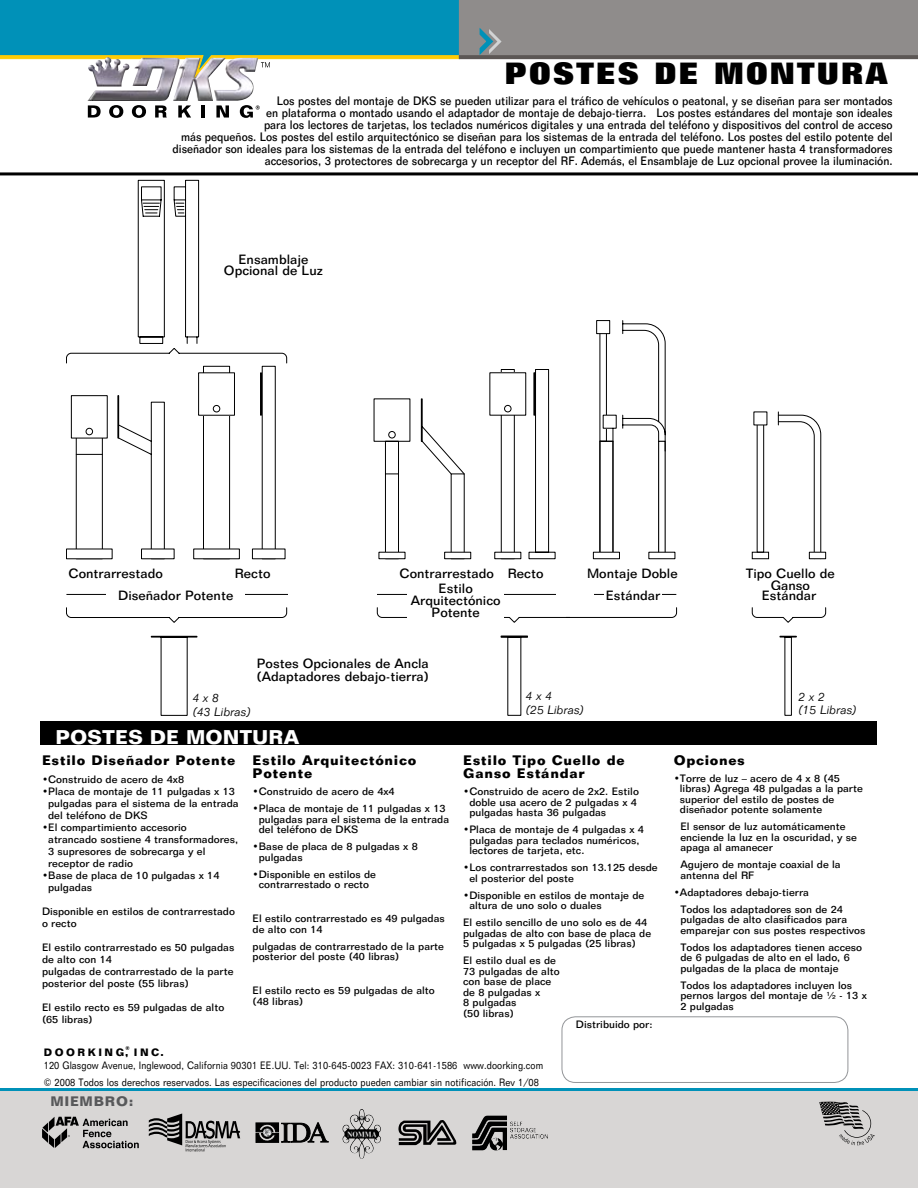
<style>
.page{position:relative;width:918px;height:1188px;background:#fff}
.page>*{position:absolute;margin:0;border:0;box-sizing:border-box;transform-origin:0 0}
.t1{font:800 30px "Folio BT";letter-spacing:.05em;color:#000}
.t2{font:700 19.5px "Folio BT";color:#fff}
.t3{font:700 13.5px/13.5px "Folio BT";letter-spacing:.05em;color:#000}
.t4{font:700 13.5px "Folio BT";letter-spacing:.05em;color:#58595b}
.t5{font:500 13.2px/12px "Folio BT";color:#000;text-align:center}
.t6{font:500 12px/12px "Folio BT";color:#000;text-align:right;scale:.9 1}
.t7{font:italic 300 12px/13.5px "Folio BT";color:#000}
.t8{font:500 10.5px/10.5px "Folio BT";color:#000}
.t9{font:10.5px/17.4px "Folio BT";letter-spacing:.01em;color:#000;scale:.88 1}
.t10{font:700 10.5px "Folio BT";letter-spacing:.25em;color:#000;scale:.96 1}
.t11{font:700 5.25px "Folio BT";color:#000;scale:.96 1}
</style>
<div class="page">
<div style="left:0;top:1089px;width:918px;height:99px;background:#d8d6d5"></div>
<svg style="left:42px;top:1117px;width:97px;height:31px"></svg>
<svg style="left:149px;top:1114px;width:91px;height:37px"></svg>
<img style="left:342px;top:1109px;width:39px;height:50px">
<svg style="left:398px;top:1120px;width:58px;height:25px"></svg>
<svg style="left:477px;top:1116px;width:10px;height:13px"></svg>
<svg style="left:256px;top:1123px;width:72px;height:20px"></svg>
<svg style="left:819px;top:1102px;width:56px;height:43px"></svg>
<img style="left:87px;top:80px;width:167px;height:21px">
<svg style="left:0;top:0;width:918px;height:80px"></svg>
<svg style="left:88px;top:105px;width:13px;height:13px"></svg>
<svg style="left:109px;top:105px;width:14px;height:13px"></svg>
<svg style="left:132px;top:105px;width:14px;height:13px"></svg>
<svg style="left:155px;top:105px;width:12px;height:13px"></svg>
<svg style="left:178px;top:105px;width:13px;height:13px"></svg>
<hr style="left:201px;top:105px;width:4px;height:13px;background:#000">
<svg style="left:216px;top:105px;width:13px;height:13px"></svg>
<svg style="left:240px;top:105px;width:20px;height:13px"></svg>
<hr style="left:0;top:172px;width:918px;height:3px;background:#000">
<hr style="left:0;top:1088px;width:918px;height:3px;background:#0091b8">
<div style="left:562px;top:1016px;width:286px;height:67px;border:1px solid #939598;border-radius:14px"></div>
<svg style="left:137px;top:180px;width:63px;height:536px"></svg>
<svg style="left:66px;top:347px;width:222px;height:277px"></svg>
<svg style="left:500px;top:635px;width:28px;height:81px"></svg>
<svg style="left:373px;top:320px;width:305px;height:303px"></svg>
<svg style="left:779px;top:635px;width:18px;height:81px"></svg>
<svg style="left:751px;top:411px;width:75px;height:212px"></svg>
<div style="left:40px;top:721px;width:838px;height:23px;background:#000"></div>
<hr style="left:66px;top:594px;width:610px;height:1px;background:#000">
<div style="left:107px;top:590px;width:138px;height:18px;background:#fff"></div>
<div style="left:604px;top:590px;width:58px;height:18px;background:#fff"></div>
<div style="left:760px;top:590px;width:58px;height:18px;background:#fff"></div>
<div style="left:407px;top:583px;width:97px;height:42px;background:#fff"></div>
<div style="left:288px;top:576px;width:89px;height:26px;background:#fff"></div>
<div style="left:557px;top:585px;width:37px;height:18px;background:#fff"></div>
<div style="left:562px;top:367px;width:25px;height:193px;background:#fff"></div>
<h1 class="t1" style="left:505px;top:55px;width:385px">POSTES DE MONTURA</h1>
<p class="t6" style="left:173px;top:95px;width:801px">Los postes del montaje de DKS se pueden utilizar para el tráfico de vehículos o peatonal, y se diseñan para ser montados<br>en plataforma o montado usando el adaptador de montaje de debajo-tierra. Los postes estándares del montaje son ideales<br>para los lectores de tarjetas, los teclados numéricos digitales y una entrada del teléfono y dispositivos del control de acceso<br>más pequeños. Los postes del estilo arquitectónico se diseñan para los sistemas de la entrada del teléfono. Los postes del estilo potente del diseñador son ideales para los sistemas de la entrada del teléfono e incluyen un compartimiento que puede mantener hasta 4 transformadores accesorios, 3 protectores de sobrecarga y un receptor del RF. Además, el Ensamblaje de Luz opcional provee la iluminación.</p>
<p class="t5" style="left:224px;top:253px;width:100px;line-height:11.1px">Ensamblaje<br>Opcional de Luz</p>
<p class="t5" style="left:746px;top:567px;width:91px">Tipo Cuello de<br>Ganso</p>
<p class="t5" style="left:399px;top:567px;width:146px">Contrarrestado Recto</p>
<p class="t5" style="left:587px;top:567px;width:92px">Montaje Doble</p>
<p class="t5" style="left:69px;top:567px;width:96px">Contrarrestado</p>
<p class="t5" style="left:235px;top:567px;width:37px">Recto</p>
<p class="t5" style="left:411px;top:582px;width:91px">Estilo<br>Arquitectónico<br>Potente</p>
<p class="t5" style="left:118px;top:590px;width:117px">Diseñador Potente</p>
<p class="t5" style="left:606px;top:590px;width:56px">Estándar</p>
<p class="t5" style="left:762px;top:590px;width:56px">Estándar</p>
<p class="t5" style="left:257px;top:656px;width:174px;line-height:13.5px;text-align:left">Postes Opcionales de Ancla (Adaptadores debajo-tierra)</p>
<p class="t7" style="left:193px;top:691px;width:60px">4 x 8<br>(43 Libras)</p>
<p class="t7" style="left:526px;top:689px;width:60px">4 x 4<br>(25 Libras)</p>
<p class="t7" style="left:799px;top:690px;width:60px">2 x 2<br>(15 Libras)</p>
<h2 class="t2" style="left:56px;top:726px;width:245px">POSTES DE MONTURA</h2>
<p class="t3" style="left:42px;top:753px;width:195px">Estilo Diseñador Potente</p>
<p class="t8" style="left:42px;top:774px;width:144px">•Construido de acero de 4x8</p>
<p class="t8" style="left:48px;top:786px;width:192px;line-height:12px;text-indent:-6px">•Placa de montaje de 11 pulgadas x 13 pulgadas para el sistema de la entrada del teléfono de DKS</p>
<p class="t8" style="left:48px;top:822px;width:191px;line-height:12px;text-indent:-6px">•El compartimiento accesorio atrancado sostiene 4 transformadores,<br>3 supresores de sobrecarga y el receptor de radio</p>
<p class="t8" style="left:48px;top:870px;width:173px;line-height:12px;text-indent:-6px">•Base de placa de 10 pulgadas x 14 pulgadas</p>
<p class="t8" style="left:42px;top:906px;width:195px;line-height:12px">Disponible en estilos de contrarrestado o recto</p>
<p class="t8" style="left:42px;top:942px;width:194px;line-height:12px">El estilo contrarrestado es 50 pulgadas de alto con 14<br>pulgadas de contrarrestado de la parte posterior del poste (55 libras)</p>
<p class="t8" style="left:42px;top:1002px;width:184px;line-height:12px">El estilo recto es 59 pulgadas de alto (65 libras)</p>
<p class="t3" style="left:253px;top:753px;width:165px">Estilo Arquitectónico<br>Potente</p>
<p class="t8" style="left:253px;top:786px;width:144px">•Construido de acero de 4x4</p>
<p class="t8" style="left:259px;top:803px;width:192px;text-indent:-6px">•Placa de montaje de 11 pulgadas x 13 pulgadas para el sistema de la entrada del teléfono de DKS</p>
<p class="t8" style="left:259px;top:841px;width:161px;text-indent:-6px">•Base de placa de 8 pulgadas x 8 pulgadas</p>
<p class="t8" style="left:253px;top:869px;width:125px;text-align:center">•Disponible en estilos de contrarrestado o recto</p>
<p class="t8" style="left:253px;top:913px;width:194px">El estilo contrarrestado es 49 pulgadas de alto con 14</p>
<p class="t8" style="left:253px;top:941px;width:193px">pulgadas de contrarrestado de la parte posterior del poste (40 libras)</p>
<p class="t8" style="left:253px;top:985px;width:184px">El estilo recto es 59 pulgadas de alto (48 libras)</p>
<p class="t3" style="left:463px;top:753px;width:163px">Estilo Tipo Cuello de<br>Ganso Estándar</p>
<p class="t8" style="left:469px;top:786px;width:171px;text-indent:-6px">•Construido de acero de 2x2. Estilo doble usa acero de 2 pulgadas x 4 pulgadas hasta 36 pulgadas</p>
<p class="t8" style="left:469px;top:824px;width:176px;text-indent:-6px">•Placa de montaje de 4 pulgadas x 4 pulgadas para teclados numéricos, lectores de tarjeta, etc.</p>
<p class="t8" style="left:469px;top:862px;width:190px;text-indent:-6px">•Los contrarrestados son 13.125 desde el posterior del poste</p>
<p class="t8" style="left:469px;top:890px;width:177px;text-indent:-6px">•Disponible en estilos de montaje de altura de uno solo o duales</p>
<p class="t8" style="left:463px;top:917px;width:190px">El estilo sencillo de uno solo es de 44 pulgadas de alto con base de placa de<br>5 pulgadas x 5 pulgadas (25 libras)</p>
<p class="t8" style="left:463px;top:955px;width:98px">El estilo dual es de<br>73 pulgadas de alto con base de place de 8 pulgadas x<br>8 pulgadas<br>(50 libras)</p>
<p class="t8" style="left:576px;top:1019px;width:78px">Distribuido por:</p>
<p class="t11" style="left:126px;top:1045px;width:6px">®</p>
<p class="t10" style="left:134px;top:1045px;width:33px">Inc.</p>
<p class="t9" style="left:44px;top:1056px;width:569px">120 Glasgow Avenue, Inglewood, California 90301 EE.UU. Tel: 310-645-0023 FAX: 310-641-1586 www.doorking.com © 2008 Todos los derechos reservados. Las especificaciones del producto pueden cambiar sin notificación. Rev 1/08</p>
<p class="t10" style="left:44px;top:1045px;width:23px">Door</p>
<p class="t10" style="left:88px;top:1045px;width:44px">Ki ng,</p>
<p class="t4" style="left:50px;top:1093px;width:85px">MIembRO:</p>
<p class="t3" style="left:674px;top:753px;width:73px">Opciones</p>
<p class="t8" style="left:680px;top:773px;width:185px;text-indent:-6px">•Torre de luz – acero de 4 x 8 (45 libras) Agrega 48 pulgadas a la parte superior del estilo de postes de diseñador potente solamente</p>
<p class="t8" style="left:680px;top:821px;width:178px">El sensor de luz automáticamente enciende la luz en la oscuridad, y se apaga al amanecer</p>
<p class="t8" style="left:680px;top:859px;width:162px">Agujero de montaje coaxial de la antenna del RF</p>
<p class="t8" style="left:680px;top:884px;width:164px;line-height:17px;text-indent:-7px">•Adaptadores debajo-tierra<br>Todos los adaptadores son de 24</p>
<p class="t8" style="left:680px;top:914px;width:187px">pulgadas de alto clasificados para emparejar con sus postes respectivos</p>
<p class="t8" style="left:680px;top:942px;width:183px">Todos los adaptadores tienen acceso de 6 pulgadas de alto en el lado, 6 pulgadas de la placa de montaje</p>
<p class="t8" style="left:680px;top:980px;width:188px">Todos los adaptadores incluyen los pernos largos del montaje de ½ - 13 x<br>2 pulgadas</p>
</div>
